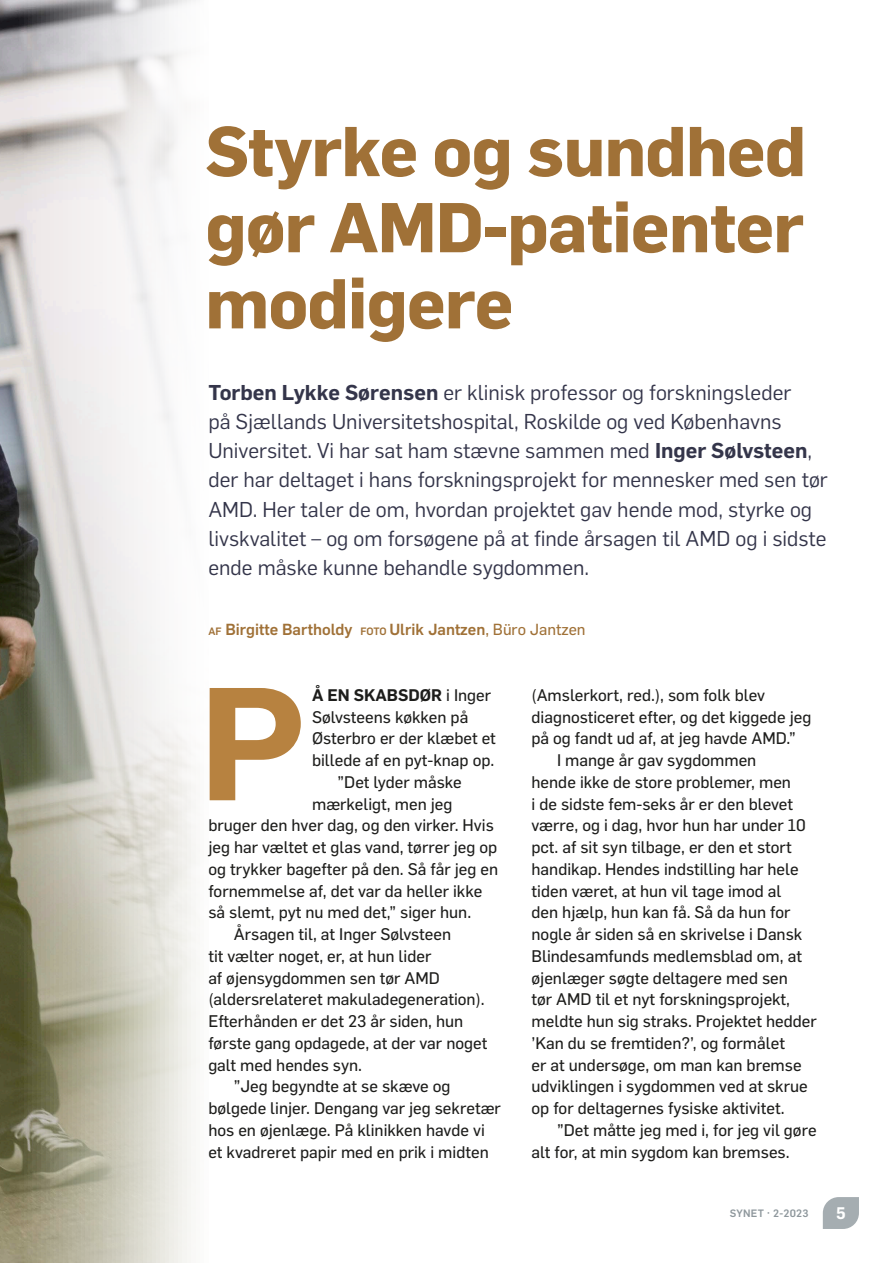
<style>
.page{position:relative;width:893px;height:1263px;background:#fff}
.page>*{position:absolute;margin:0;border:0;box-sizing:border-box;transform-origin:0 0}
.t1{font:600 157.5px "Flama";color:#b78240;scale:1.05 1}
.t2{font:700 69px/76.1px "Flama";letter-spacing:-.01em;color:#a07137;text-align:justify}
.t3{font:21.15px/29.2px "Flama";color:#34354a}
.t4{font:16.5px "Flama Basic";color:#1d1d1b}
.t5{font:600 16.5px "Flama";color:#1d1d1b}
.t6{font:600 16.5px "Flama";color:#fff}
.t7{font:500 15.75px "Flama";color:#a07137}
.t8{font:500 10.5px "Flama";letter-spacing:.025em;color:#8e979c}
.s1{font-weight:600}
.s2{font-size:10.5px}
.s3{font-family:"Flama Basic";font-weight:400}
</style>
<div class="page">
<img style="left:0;top:0;width:196px;height:1263px">
<svg style="left:823px;top:1197px;width:36px;height:32px"></svg>
<h2 class="t2" style="left:205px;top:109px;width:602px">Styrke og sundhed gør AMD-patienter modigere</h2>
<p class="t3" style="left:208px;top:376px;width:621px"><span class="s1">Torben Lykke Sørensen</span> er klinisk professor og forskningsleder<br>på Sjællands Universitetshospital, Roskilde og ved Københavns Universitet. Vi har sat ham stævne sammen med <span class="s1">Inger Sølvsteen</span>, der har deltaget i hans forskningsprojekt for mennesker med sen tør AMD. Her taler de om, hvordan projektet gav hende mod, styrke og livskvalitet – og om forsøgene på at finde årsagen til AMD og i sidste ende måske kunne behandle sygdommen.</p>
<p class="t7" style="left:208px;top:618px;width:379px"><span class="s2">AF</span> Birgitte Bartholdy <span class="s2">FOTO</span> Ulrik Jantzen<span class="s3">, Büro Jantzen</span></p>
<p class="t5" style="left:312px;top:683px;width:181px">Å EN SKABSDØR <span class="s3">i Inger</span></p>
<p class="t4" style="left:312px;top:705px;width:158px">Sølvsteens køkken på</p>
<p class="t4" style="left:312px;top:727px;width:185px">Østerbro er der klæbet et</p>
<p class="t4" style="left:312px;top:748px;width:184px">billede af en pyt-knap op.</p>
<p class="t4" style="left:338px;top:770px;width:126px">”Det lyder måske</p>
<p class="t4" style="left:312px;top:792px;width:142px">mærkeligt, men jeg</p>
<p class="t4" style="left:208px;top:814px;width:287px">bruger den hver dag, og den virker. Hvis</p>
<p class="t4" style="left:208px;top:835px;width:290px">jeg har væltet et glas vand, tørrer jeg op</p>
<p class="t4" style="left:208px;top:857px;width:291px">og trykker bagefter på den. Så får jeg en</p>
<p class="t4" style="left:208px;top:879px;width:275px">fornemmelse af, det var da heller ikke</p>
<p class="t4" style="left:208px;top:901px;width:264px">så slemt, pyt nu med det,” siger hun.</p>
<p class="t4" style="left:234px;top:922px;width:219px">Årsagen til, at Inger Sølvsteen</p>
<p class="t4" style="left:208px;top:944px;width:225px">tit vælter noget, er, at hun lider</p>
<p class="t4" style="left:208px;top:966px;width:233px">af øjensygdommen sen tør AMD</p>
<p class="t4" style="left:208px;top:988px;width:278px">(aldersrelateret makuladegeneration).</p>
<p class="t4" style="left:208px;top:1009px;width:256px">Efterhånden er det 23 år siden, hun</p>
<p class="t4" style="left:208px;top:1031px;width:280px">første gang opdagede, at der var noget</p>
<p class="t4" style="left:208px;top:1053px;width:155px">galt med hendes syn.</p>
<p class="t4" style="left:234px;top:1075px;width:218px">”Jeg begyndte at se skæve og</p>
<p class="t4" style="left:208px;top:1096px;width:294px">bølgede linjer. Dengang var jeg sekretær</p>
<p class="t4" style="left:208px;top:1118px;width:278px">hos en øjenlæge. På klinikken havde vi</p>
<p class="t4" style="left:208px;top:1140px;width:282px">et kvadreret papir med en prik i midten</p>
<h1 class="t1" style="left:199px;top:630px;width:103px">P</h1>
<p class="t4" style="left:531px;top:683px;width:235px">(Amslerkort, red.), som folk blev</p>
<p class="t4" style="left:531px;top:705px;width:281px">diagnosticeret efter, og det kiggede jeg</p>
<p class="t4" style="left:531px;top:727px;width:266px">på og fandt ud af, at jeg havde AMD.”</p>
<p class="t4" style="left:557px;top:748px;width:201px">I mange år gav sygdommen</p>
<p class="t4" style="left:531px;top:770px;width:261px">hende ikke de store problemer, men</p>
<p class="t4" style="left:531px;top:792px;width:263px">i de sidste fem-seks år er den blevet</p>
<p class="t4" style="left:531px;top:814px;width:276px">værre, og i dag, hvor hun har under 10</p>
<p class="t4" style="left:531px;top:835px;width:262px">pct. af sit syn tilbage, er den et stort</p>
<p class="t4" style="left:531px;top:857px;width:269px">handikap. Hendes indstilling har hele</p>
<p class="t4" style="left:531px;top:879px;width:251px">tiden været, at hun vil tage imod al</p>
<p class="t4" style="left:531px;top:901px;width:260px">den hjælp, hun kan få. Så da hun for</p>
<p class="t4" style="left:531px;top:922px;width:272px">nogle år siden så en skrivelse i Dansk</p>
<p class="t4" style="left:531px;top:944px;width:272px">Blindesamfunds medlemsblad om, at</p>
<p class="t4" style="left:531px;top:966px;width:258px">øjenlæger søgte deltagere med sen</p>
<p class="t4" style="left:531px;top:988px;width:260px">tør AMD til et nyt forskningsprojekt,</p>
<p class="t4" style="left:531px;top:1009px;width:287px">meldte hun sig straks. Projektet hedder</p>
<p class="t4" style="left:531px;top:1031px;width:255px">’Kan du se fremtiden?’, og formålet</p>
<p class="t4" style="left:531px;top:1053px;width:272px">er at undersøge, om man kan bremse</p>
<p class="t4" style="left:531px;top:1075px;width:278px">udviklingen i sygdommen ved at skrue</p>
<p class="t4" style="left:531px;top:1096px;width:254px">op for deltagernes fysiske aktivitet.</p>
<p class="t4" style="left:557px;top:1118px;width:261px">”Det måtte jeg med i, for jeg vil gøre</p>
<p class="t4" style="left:531px;top:1140px;width:260px">alt for, at min sygdom kan bremses.</p>
<p class="t8" style="left:730px;top:1205px;width:80px">SYNET · 2-2023</p>
<p class="t6" style="left:836px;top:1201px;width:11px">5</p>
</div>
